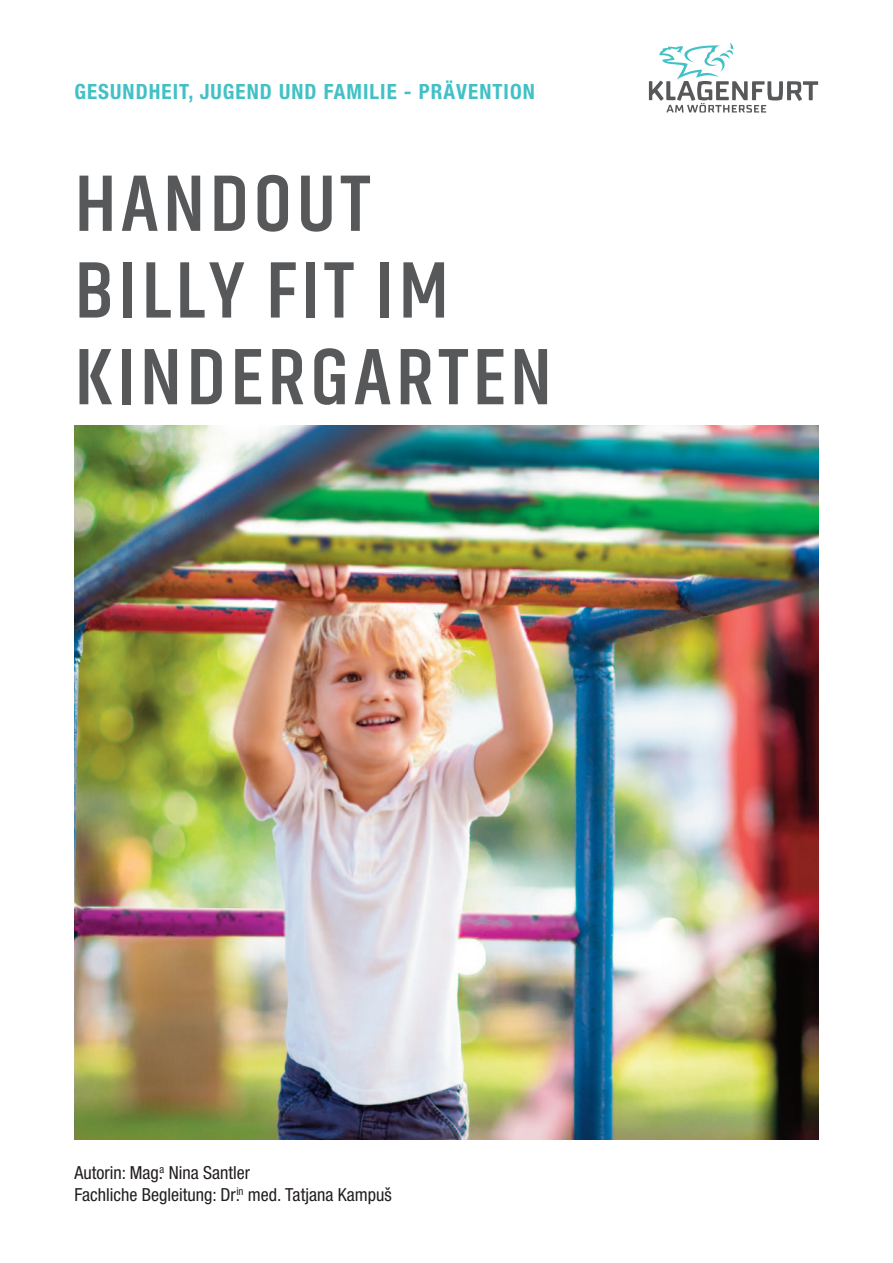
<style>
.page{position:relative;width:893px;height:1263px;background:#fff}
.page>*{position:absolute;margin:0;border:0;box-sizing:border-box;transform-origin:0 0}
.t1{font:700 81px "Akhand";letter-spacing:.05em;color:#57585a}
.t2{font:700 condensed 21px "Helvetica Neue";letter-spacing:.05em;color:#41c1c6}
.t3{font:condensed 18px "Helvetica Neue";color:#231f20}
</style>
<div class="page">
<img style="left:74px;top:425px;width:745px;height:715px">
<svg style="left:648px;top:43px;width:170px;height:70px"></svg>
<p class="t2" style="left:74px;top:84px;width:462px">GESUNDHEIT, JUGEND UND FAMILIE - PRÄVENTION</p>
<p class="t1" style="left:74px;top:155px;width:297px">HANDOUT</p>
<p class="t1" style="left:74px;top:242px;width:376px">BILLY FIT IM</p>
<p class="t1" style="left:74px;top:329px;width:479px">KINDERGARTEN</p>
<p class="t3" style="left:74px;top:1166px;width:177px">Autorin: Mag.<sup>a</sup> Nina Santler</p>
<p class="t3" style="left:74px;top:1188px;width:319px">Fachliche Begleitung: Dr.<sup>in</sup> med. Tatjana Kampus`´</p>
</div>
